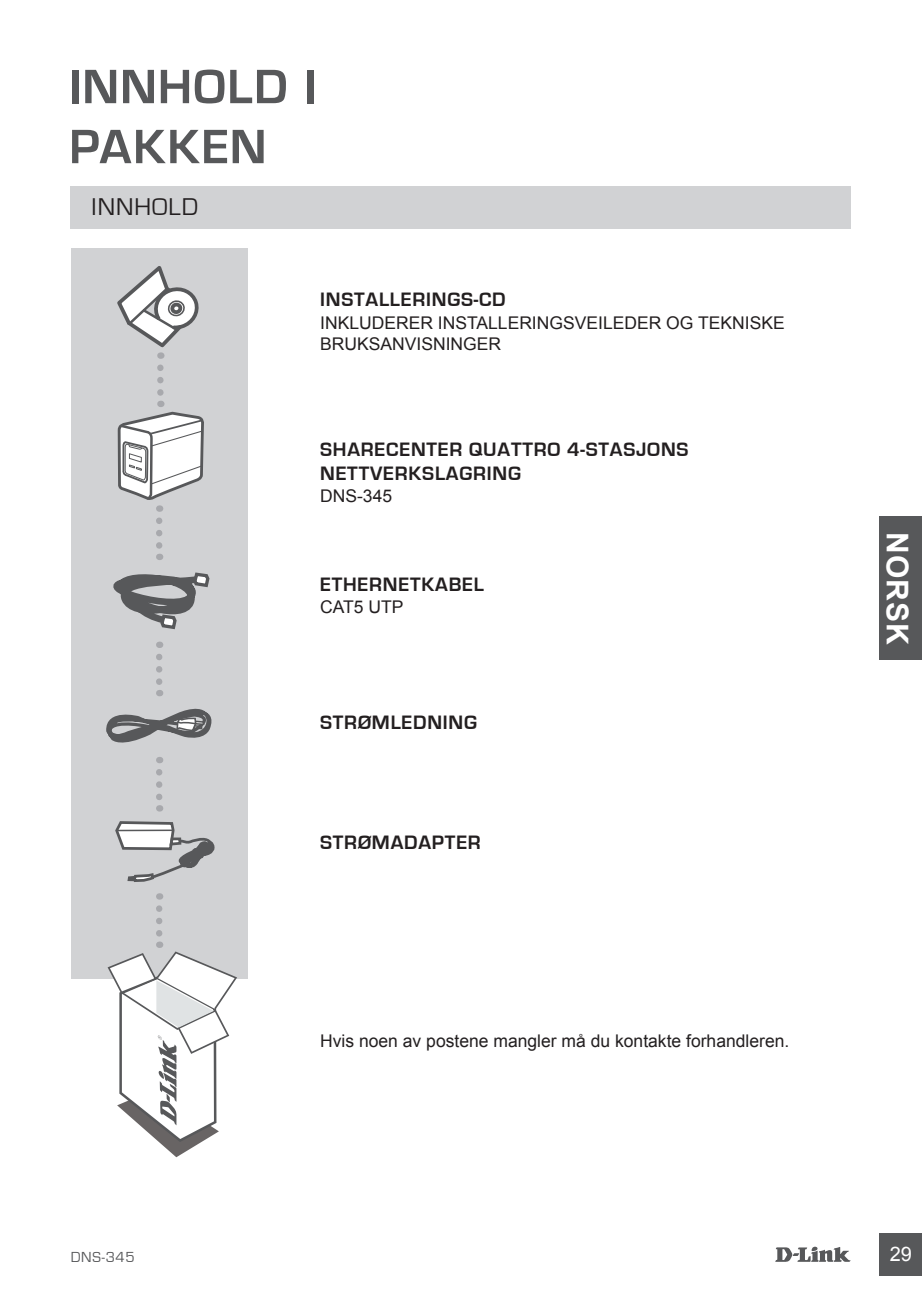
<style>
.page{position:relative;width:922px;height:1297px;background:#fff}
.page>*{position:absolute;margin:0;border:0;box-sizing:border-box;transform-origin:0 0}
.t1{font:700 50px/60px "Eurostile";letter-spacing:.025em;color:#57585a}
.t2{font:700 30px "Arial";letter-spacing:.035em;color:#fff}
.t3{font:25px "Eurostile";color:#231f20}
.t4{font:700 20px "Eurostile";letter-spacing:.04em;color:#231f20}
.t5{font:20px "Arial";color:#fff}
.t6{font:17.5px/21px "Arial";color:#231f20}
.t7{font:15px "Eurostile";color:#57585a}
</style>
<div class="page">
<svg style="left:775px;top:1246px;width:75px;height:16px"></svg>
<div style="left:879px;top:1233px;width:42px;height:43px;background:#57585a"></div>
<div style="left:878px;top:516px;width:43px;height:143px;background:#57585a"></div>
<div style="left:71px;top:187px;width:779px;height:42px;background:#d1d2d4"></div>
<div style="left:71px;top:248px;width:176px;height:730px;background:#d1d2d4"></div>
<svg style="left:117px;top:266px;width:82px;height:93px"></svg>
<svg style="left:156px;top:521px;width:6px;height:39px"></svg>
<svg style="left:113px;top:572px;width:97px;height:58px"></svg>
<svg style="left:156px;top:657px;width:6px;height:39px"></svg>
<svg style="left:100px;top:708px;width:137px;height:449px"></svg>
<svg style="left:117px;top:368px;width:87px;height:144px"></svg>
<h1 class="t1" style="left:69px;top:58px;width:249px">INNHOLD I<br>PAKKEN</h1>
<h3 class="t3" style="left:92px;top:193px;width:25px">INNHO</h3>
<h3 class="t3" style="left:168px;top:193px;width:31px">LD</h3>
<p class="t4" style="left:320px;top:289px;width:187px">INSTALLERINGS-CD</p>
<p class="t6" style="left:320px;top:312px;width:466px">INKLUDERER INSTALLERINGSVEILEDER OG TEKNISKE<br>BRUKSANVISNINGER</p>
<p class="t4" style="left:320px;top:438px;width:93px">SHARECENTE</p>
<p class="t4" style="left:449px;top:438px;width:34px">R QUATT</p>
<p class="t4" style="left:533px;top:438px;width:156px">RO 4-STASJONS</p>
<p class="t4" style="left:320px;top:462px;width:202px">NETTVERKSLAGRING</p>
<p class="t6" style="left:320px;top:486px;width:73px">DNS-345</p>
<p class="t4" style="left:320px;top:573px;width:25px">ETHE</p>
<p class="t4" style="left:369px;top:573px;width:28px">RNETKABEL</p>
<p class="t6" style="left:320px;top:596px;width:85px">CAT5 UTP</p>
<p class="t4" style="left:320px;top:711px;width:158px">STRØMLEDNING</p>
<p class="t4" style="left:320px;top:831px;width:160px">STRØMADAPTER</p>
<p class="t6" style="left:320px;top:1030px;width:470px">Hvis noen av postene mangler må du kontakte forhandleren.</p>
<h2 class="t2" style="left:917px;top:532px;width:114px;rotate:90deg">NORSK</h2>
<p class="t7" style="left:71px;top:1249px;width:65px">DNS-345</p>
<p class="t5" style="left:889px;top:1241px;width:24px">29</p>
</div>
